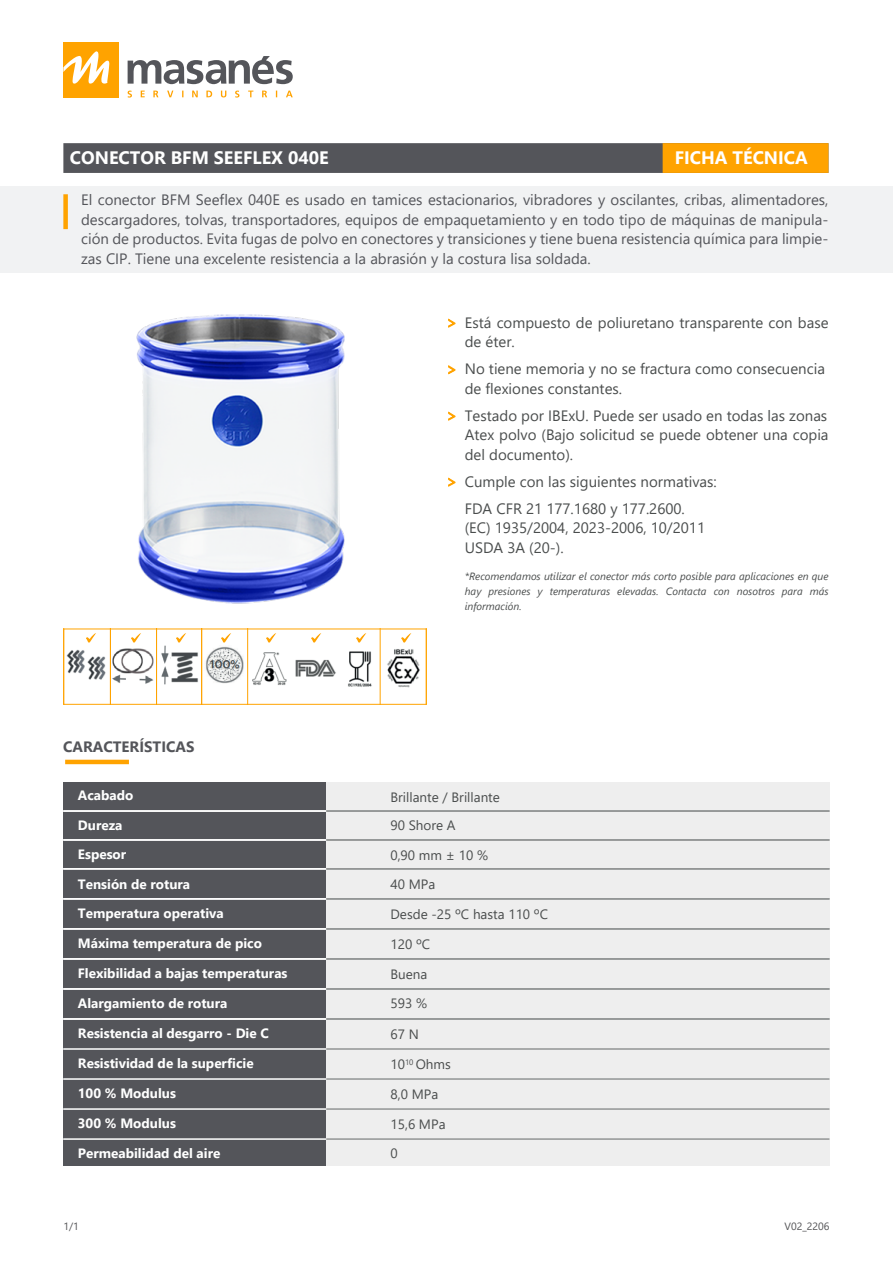
<style>
.page{position:relative;width:893px;height:1263px;background:#fff}
.page>*{position:absolute;margin:0;border:0;box-sizing:border-box;transform-origin:0 0}
.t1{font:700 18px "Segoe UI";color:#fff}
.t2{font:16.2px "Segoe UI";color:#ffa300;scale:.93 1}
.t3{font:15px/19.5px "Segoe UI";color:#54555a;text-align:justify}
.t4{font:15px/19.5px "Segoe UI";color:#4a4d4d}
.t5{font:700 15px "Segoe UI";color:#54555a}
.t6{font:700 13.5px/28.5px "Segoe UI";color:#fff}
.t7{font:13.5px/28.7px "Segoe UI";color:#4a4d4d}
.t8{font:italic 10.5px/15px "Segoe UI";color:#4a4d4d;text-align:justify}
.t9{font:10.5px "Segoe UI";color:#535355}
</style>
<div class="page">
<div style="left:63px;top:143px;width:765px;height:30px;background:#54555a"></div>
<div style="left:663px;top:143px;width:165px;height:30px;background:#ffa300"></div>
<div style="left:63px;top:42px;width:55px;height:55px;background:#ffa300"></div>
<svg style="left:63px;top:51px;width:46px;height:33px"></svg>
<svg style="left:128px;top:56px;width:165px;height:28px"></svg>
<svg style="left:128px;top:91px;width:165px;height:7px"></svg>
<div style="left:0;top:186px;width:893px;height:86px;background:#f1f2f3"></div>
<div style="left:63px;top:194px;width:5px;height:35px;background:#ffa300"></div>
<svg style="left:448px;top:318px;width:8px;height:10px"></svg>
<svg style="left:448px;top:365px;width:8px;height:10px"></svg>
<svg style="left:448px;top:411px;width:8px;height:10px"></svg>
<svg style="left:448px;top:477px;width:8px;height:10px"></svg>
<img style="left:252px;top:651px;width:120px;height:36px">
<svg style="left:311px;top:633px;width:10px;height:10px"></svg>
<svg style="left:356px;top:633px;width:10px;height:10px"></svg>
<svg style="left:380px;top:631px;width:40px;height:72px"></svg>
<svg style="left:266px;top:633px;width:10px;height:10px"></svg>
<svg style="left:66px;top:631px;width:182px;height:72px"></svg>
<div style="left:63px;top:629px;width:364px;height:76px;border:1px solid #ffa300"></div>
<img style="left:136px;top:314px;width:209px;height:290px">
<hr style="left:65px;top:760px;width:64px;height:4px;background:#ffa300">
<div style="left:63px;top:782px;width:767px;height:384px;background:#eee"></div>
<div style="left:63px;top:782px;width:263px;height:384px;background:#54555a"></div>
<hr style="left:63px;top:810px;width:263px;height:2px;background:#fff">
<hr style="left:63px;top:839px;width:263px;height:2px;background:#fff">
<hr style="left:63px;top:898px;width:263px;height:2px;background:#fff">
<hr style="left:326px;top:810px;width:503px;height:2px;background:#929595">
<hr style="left:326px;top:839px;width:503px;height:2px;background:#929595">
<hr style="left:326px;top:898px;width:503px;height:2px;background:#929595">
<hr style="left:63px;top:928px;width:263px;height:2px;background:#fff">
<hr style="left:326px;top:928px;width:503px;height:2px;background:#929595">
<hr style="left:63px;top:958px;width:263px;height:2px;background:#fff">
<hr style="left:326px;top:958px;width:503px;height:2px;background:#929595">
<hr style="left:63px;top:988px;width:263px;height:2px;background:#fff">
<hr style="left:326px;top:988px;width:503px;height:2px;background:#929595">
<hr style="left:63px;top:1018px;width:263px;height:2px;background:#fff">
<hr style="left:326px;top:1018px;width:503px;height:2px;background:#929595">
<hr style="left:63px;top:868px;width:263px;height:2px;background:#fff">
<hr style="left:326px;top:868px;width:503px;height:2px;background:#929595">
<hr style="left:63px;top:1048px;width:263px;height:2px;background:#fff">
<hr style="left:326px;top:1048px;width:503px;height:2px;background:#929595">
<hr style="left:63px;top:1078px;width:263px;height:2px;background:#fff">
<hr style="left:326px;top:1078px;width:503px;height:2px;background:#929595">
<hr style="left:63px;top:1108px;width:263px;height:2px;background:#fff">
<hr style="left:326px;top:1108px;width:503px;height:2px;background:#929595">
<hr style="left:63px;top:1138px;width:263px;height:2px;background:#fff">
<hr style="left:326px;top:1138px;width:503px;height:2px;background:#929595">
<p class="t1" style="left:675px;top:140px;width:134px">FICHA TÉCNICA</p>
<p class="t1" style="left:70px;top:140px;width:260px">CONECTOR BFM SEEFLEX 040E</p>
<p class="t3" style="left:81px;top:189px;width:749px">El conector BFM Seeflex 040E es usado en tamices estacionarios, vibradores y oscilantes, cribas, alimentadores, descargadores, tolvas, transportadores, equipos de empaquetamiento y en todo tipo de máquinas de manipula&shy;ción de productos. Evita fugas de polvo en conectores y transiciones y tiene buena resistencia química para limpie&shy;zas CIP. Tiene una excelente resistencia a la abrasión y la costura lisa soldada.</p>
<p class="t5" style="left:63px;top:732px;width:133px">CARACTERÍSTICAS</p>
<p class="t6" style="left:78px;top:780px;width:57px">Acabado</p>
<p class="t6" style="left:78px;top:810px;width:50px">Dureza<br>Espesor</p>
<p class="t6" style="left:78px;top:869px;width:114px">Tensión de rotura</p>
<p class="t2" style="left:447px;top:354px;width:13px">&gt;</p>
<p class="t4" style="left:465px;top:311px;width:365px">Está compuesto de poliuretano transparente con base de éter.</p>
<p class="t4" style="left:465px;top:358px;width:362px">No tiene memoria y no se fractura como consecuencia de flexiones constantes.</p>
<p class="t4" style="left:465px;top:404px;width:365px;text-align:justify">Testado por IBExU. Puede ser usado en todas las zonas Atex polvo (Bajo solicitud se puede obtener una copia del documento).</p>
<p class="t4" style="left:465px;top:466px;width:254px;line-height:27px">Cumple con las siguientes normativas:<br>FDA CFR 21 177.1680 y 177.2600.</p>
<p class="t4" style="left:465px;top:517px;width:242px">(EC) 1935/2004, 2023-2006, 10/2011<br>USDA 3A (20-).</p>
<p class="t8" style="left:465px;top:567px;width:365px">*Recomendamos utilizar el conector más corto posible para aplicaciones en que hay presiones y temperaturas elevadas. Contacta con nosotros para más información.</p>
<p class="t7" style="left:390px;top:782px;width:111px;line-height:28.2px">Brillante / Brillante<br>90 Shore A</p>
<p class="t7" style="left:390px;top:840px;width:99px">0,90 mm ± 10 %<br>40 MPa</p>
<p class="t6" style="left:78px;top:897px;width:147px">Temperatura operativa</p>
<p class="t7" style="left:390px;top:899px;width:159px">Desde -25 ºC hasta 110 ºC</p>
<p class="t6" style="left:78px;top:927px;width:186px">Máxima temperatura de pico</p>
<p class="t6" style="left:78px;top:957px;width:211px">Flexibilidad a bajas temperaturas</p>
<p class="t7" style="left:390px;top:959px;width:38px">Buena</p>
<p class="t6" style="left:78px;top:987px;width:151px">Alargamiento de rotura</p>
<p class="t7" style="left:390px;top:987px;width:38px">593 %</p>
<p class="t7" style="left:390px;top:929px;width:41px">120 ºC</p>
<p class="t6" style="left:78px;top:1017px;width:193px">Resistencia al desgarro - Die C</p>
<p class="t6" style="left:78px;top:1047px;width:177px">Resistividad de la superficie</p>
<p class="t6" style="left:78px;top:1077px;width:100px">100 % Modulus</p>
<p class="t6" style="left:78px;top:1107px;width:100px">300 % Modulus</p>
<p class="t6" style="left:78px;top:1137px;width:144px">Permeabilidad del aire</p>
<p class="t9" style="left:63px;top:1216px;width:17px">1/1</p>
<p class="t7" style="left:390px;top:1019px;width:30px">67 N</p>
<p class="t7" style="left:390px;top:1049px;width:62px">10<sup>10</sup> Ohms</p>
<p class="t7" style="left:390px;top:1079px;width:49px">8,0 MPa</p>
<p class="t7" style="left:390px;top:1109px;width:57px">15,6 MPa<br>0</p>
<p class="t9" style="left:784px;top:1216px;width:47px">V02_2206</p>
</div>
